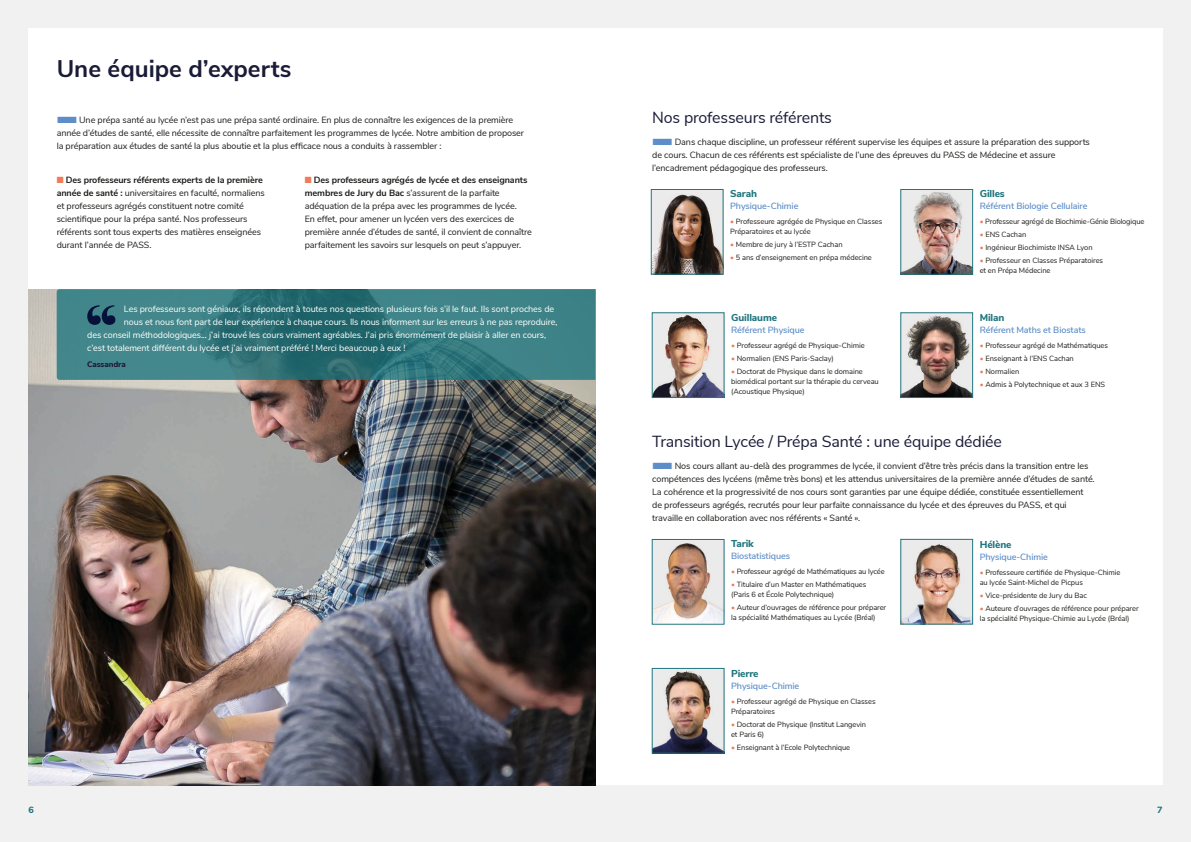
<style>
.page{position:relative;width:1191px;height:842px;background:#f1f1f1}
.page>*{position:absolute;margin:0;border:0;box-sizing:border-box;transform-origin:0 0}
.t1{font:700 24px "Nunito Sans";color:#1a1c37}
.t2{font:16px "Nunito Sans";letter-spacing:-.01em;color:#1a1c37}
.t3{font:800 10px "Nunito Sans";letter-spacing:-.01em;color:#1f767e}
.t4{font:9px/13px "Nunito Sans";letter-spacing:-.01em;color:#1d1d1b}
.t5{font:9px "Nunito Sans";letter-spacing:-.01em;color:#fff}
.t6{font:600 9px "Nunito Sans";letter-spacing:-.01em;color:#5e8eca}
.t7{font:800 9px "Nunito Sans";color:#1f767e}
.t8{font:800 8px "Nunito Sans";letter-spacing:-.01em;color:#201838}
.t9{font:7.5px/10px "Nunito Sans";letter-spacing:-.01em;color:#1d1d1b}
.s1{color:#5e8eca}
.s2{color:#ef7b59}
.s3{font-weight:700}
</style>
<div class="page">
<div style="left:28px;top:28px;width:1134px;height:757px;background:#fff"></div>
<img style="left:29px;top:289px;width:567px;height:496px">
<img style="left:652px;top:539px;width:72px;height:85px">
<img style="left:652px;top:312px;width:72px;height:86px">
<img style="left:652px;top:668px;width:72px;height:85px">
<img style="left:900px;top:189px;width:73px;height:86px">
<svg style="left:900px;top:312px;width:73px;height:86px;background:#958c87"></svg>
<svg style="left:57px;top:289px;width:538px;height:91px;background:#367b7f"></svg>
<svg style="left:87px;top:305px;width:28px;height:20px"></svg>
<img style="left:651px;top:189px;width:72px;height:86px">
<img style="left:900px;top:539px;width:73px;height:85px">
<h1 class="t1" style="left:57px;top:59px;width:236px">Une équipe d’experts</h1>
<p class="t4" style="left:57px;top:113px;width:469px"><span class="s1">■</span> Une prépa santé au lycée n’est pas une prépa santé ordinaire. En plus de connaître les exigences de la première année d’études de santé, elle nécessite de connaître parfaitement les programmes de lycée. Notre ambition de proposer la préparation aux études de santé la plus aboutie et la plus efficace nous a conduits à rassembler :</p>
<p class="t4" style="left:57px;top:173px;width:209px"><span class="s2">■</span> <span class="s3">Des professeurs référents experts de la première année de santé :</span> universitaires en faculté, normaliens et professeurs agrégés constituent notre comité scientifique pour la prépa santé. Nos professeurs référents sont tous experts des matières enseignées durant l’année de PASS.</p>
<p class="t4" style="left:305px;top:173px;width:228px"><span class="s2">■</span> <span class="s3">Des professeurs agrégés de lycée et des enseignants membres de Jury du Bac</span> s’assurent de la parfaite adéquation de la prépa avec les programmes de lycée.<br>En effet, pour amener un lycéen vers des exercices de première année d’études de santé, il convient de connaître parfaitement les savoirs sur lesquels on peut s’appuyer.</p>
<p class="t5" style="left:124px;top:304px;width:432px">Les professeurs sont géniaux, ils répondent à toutes nos questions plusieurs fois s’il le faut. Ils sont proches de</p>
<p class="t5" style="left:124px;top:317px;width:435px">nous et nous font part de leur expérience à chaque cours. Ils nous informent sur les erreurs à ne pas reproduire,</p>
<p class="t5" style="left:87px;top:330px;width:460px">des conseil méthodologiques... j’ai trouvé les cours vraiment agréables. J’ai pris énormément de plaisir à aller en cours,</p>
<p class="t5" style="left:87px;top:343px;width:320px">c’est totalement différent du lycée et j’ai vraiment préféré ! Merci beaucoup à eux !</p>
<p class="t8" style="left:87px;top:361px;width:40px">Cassandra</p>
<h2 class="t2" style="left:652px;top:108px;width:181px">Nos professeurs référents</h2>
<p class="t4" style="left:652px;top:135px;width:439px"><span class="s1">■</span> Dans chaque discipline, un professeur référent supervise les équipes et assure la préparation des supports de cours. Chacun de ces référents est spécialiste de l’une des épreuves du PASS de Médecine et assure l’encadrement pédagogique des professeurs.</p>
<p class="t3" style="left:730px;top:190px;width:28px">Sarah</p>
<p class="t6" style="left:730px;top:203px;width:70px">Physique-Chimie</p>
<p class="t9" style="left:730px;top:217px;width:154px"><span class="s2">•</span> Professeure agrégée de Physique en Classes<br>Préparatoires et au lycée</p>
<p class="t9" style="left:730px;top:240px;width:114px"><span class="s2">•</span> Membre de jury à l’ESTP Cachan</p>
<p class="t9" style="left:730px;top:252px;width:143px"><span class="s2">•</span> 5 ans d’enseignement en prépa médecine</p>
<p class="t3" style="left:731px;top:314px;width:48px">Guillaume</p>
<p class="t6" style="left:731px;top:327px;width:75px">Référent Physique</p>
<p class="t9" style="left:731px;top:341px;width:135px"><span class="s2">•</span> Professeur agrégé de Physique-Chimie</p>
<p class="t9" style="left:731px;top:354px;width:104px"><span class="s2">•</span> Normalien (ENS Paris-Saclay)</p>
<p class="t9" style="left:731px;top:366px;width:149px"><span class="s2">•</span> Doctorat de Physique dans le domaine biomédical portant sur la thérapie du cerveau (Acoustique Physique)</p>
<p class="t3" style="left:979px;top:190px;width:27px">Gilles</p>
<p class="t6" style="left:979px;top:203px;width:109px">Référent Biologie Cellulaire</p>
<p class="t9" style="left:979px;top:217px;width:166px"><span class="s2">•</span> Professeur agrégé de Biochimie-Génie Biologique</p>
<p class="t9" style="left:979px;top:230px;width:48px"><span class="s2">•</span> ENS Cachan</p>
<p class="t9" style="left:979px;top:242px;width:114px"><span class="s2">•</span> Ingénieur Biochimiste INSA Lyon</p>
<p class="t9" style="left:979px;top:255px;width:125px"><span class="s2">•</span> Professeur en Classes Préparatoires et en Prépa Médecine</p>
<p class="t3" style="left:979px;top:314px;width:26px">Milan</p>
<p class="t6" style="left:979px;top:327px;width:108px">Référent Maths et Biostats</p>
<p class="t9" style="left:979px;top:341px;width:130px"><span class="s2">•</span> Professeur agrégé de Mathématiques</p>
<p class="t9" style="left:979px;top:354px;width:96px"><span class="s2">•</span> Enseignant à l’ENS Cachan</p>
<p class="t9" style="left:979px;top:366px;width:41px"><span class="s2">•</span> Normalien</p>
<p class="t9" style="left:979px;top:379px;width:127px"><span class="s2">•</span> Admis à Polytechnique et aux 3 ENS</p>
<h2 class="t2" style="left:652px;top:432px;width:351px">Transition Lycée / Prépa Santé : une équipe dédiée</h2>
<p class="t4" style="left:652px;top:459px;width:444px"><span class="s1">■</span> Nos cours allant au-delà des programmes de lycée, il convient d’être très précis dans la transition entre les compétences des lycéens (même très bons) et les attendus universitaires de la première année d’études de santé.<br>La cohérence et la progressivité de nos cours sont garanties par une équipe dédiée, constituée essentiellement de professeurs agrégés, recrutés pour leur parfaite connaissance du lycée et des épreuves du PASS, et qui travaille en collaboration avec nos référents « Santé ».</p>
<p class="t3" style="left:731px;top:540px;width:24px">Tarik</p>
<p class="t6" style="left:731px;top:553px;width:60px">Biostatistiques</p>
<p class="t9" style="left:731px;top:567px;width:155px"><span class="s2">•</span> Professeur agrégé de Mathématiques au lycée</p>
<p class="t9" style="left:731px;top:580px;width:137px"><span class="s2">•</span> Titulaire d’un Master en Mathématiques (Paris 6 et École Polytechnique)</p>
<p class="t9" style="left:731px;top:602px;width:157px"><span class="s2">•</span> Auteur d’ouvrages de référence pour préparer la spécialité Mathématiques au Lycée (Bréal)</p>
<p class="t3" style="left:731px;top:669px;width:29px">Pierre</p>
<p class="t6" style="left:731px;top:682px;width:70px">Physique-Chimie</p>
<p class="t9" style="left:731px;top:696px;width:146px"><span class="s2">•</span> Professeur agrégé de Physique en Classes<br>Préparatoires</p>
<p class="t9" style="left:731px;top:719px;width:136px"><span class="s2">•</span> Doctorat de Physique (Institut Langevin et Paris 6)</p>
<p class="t9" style="left:731px;top:742px;width:121px"><span class="s2">•</span> Enseignant à l’Ecole Polytechnique</p>
<p class="t3" style="left:979px;top:540px;width:33px">Hélène</p>
<p class="t6" style="left:979px;top:553px;width:70px">Physique-Chimie</p>
<p class="t9" style="left:979px;top:567px;width:142px"><span class="s2">•</span> Professeure certifiée de Physique-Chimie au lycée Saint-Michel de Picpus</p>
<p class="t9" style="left:979px;top:590px;width:109px"><span class="s2">•</span> Vice-présidente de Jury du Bac</p>
<p class="t9" style="left:979px;top:603px;width:160px"><span class="s2">•</span> Auteure d’ouvrages de référence pour préparer la spécialité Physique-Chimie au Lycée (Bréal)</p>
<p class="t7" style="left:28px;top:806px;width:7px">6</p>
<p class="t7" style="left:1157px;top:806px;width:7px">7</p>
</div>
